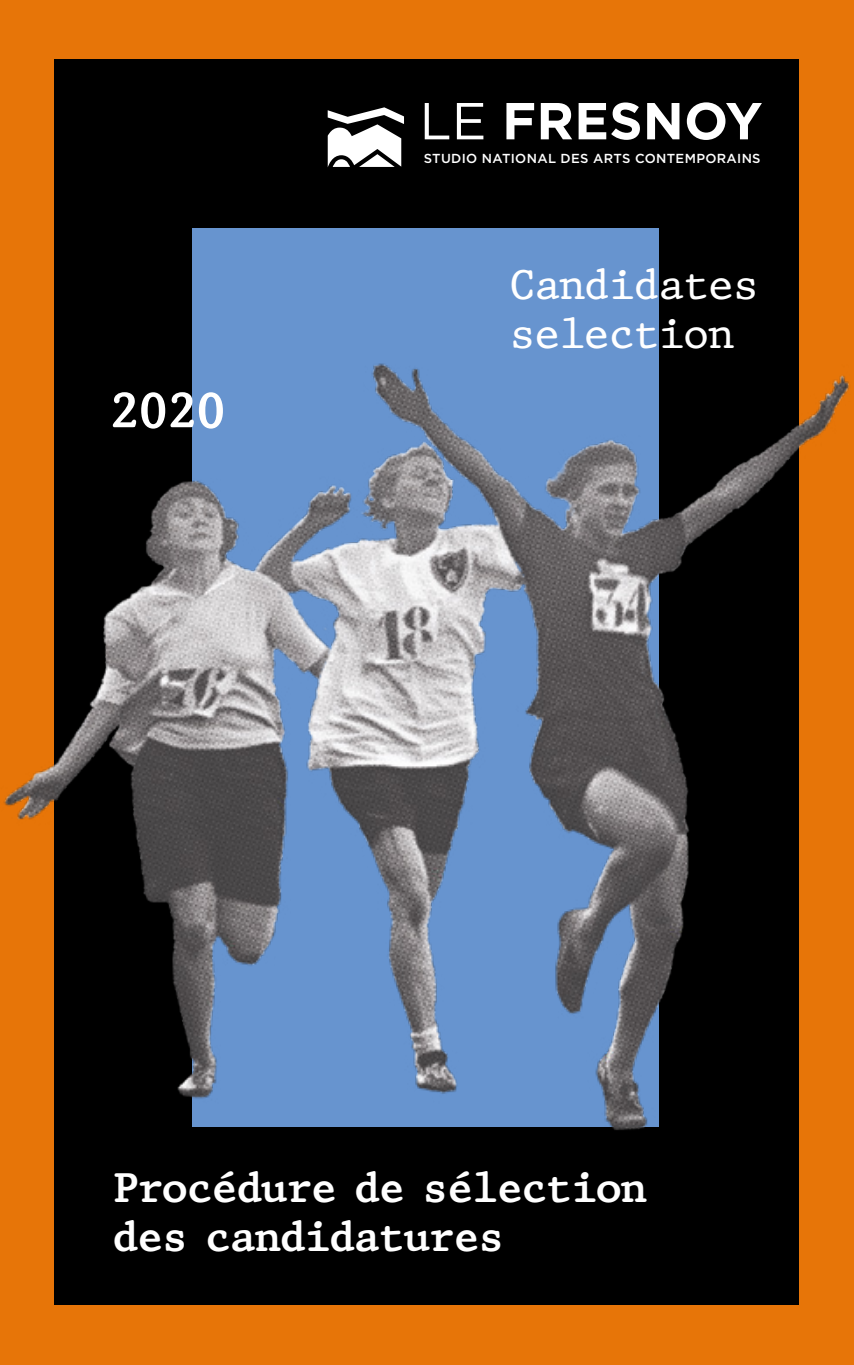
<style>
.page{position:relative;width:854px;height:1365px;background:#fff}
.page>*{position:absolute;margin:0;border:0;box-sizing:border-box;transform-origin:0 0}
.t1{font:700 51.8px "Gotham";letter-spacing:.005em;color:#fff}
.t2{font:700 50.4px "Prestige 12 Pitch BT";color:#fff}
.t3{font:700 43.4px/48.1px "Prestige 12 Pitch BT";letter-spacing:-.03em;color:#fff}
.t4{font:43.4px/48.1px "Prestige 12 Pitch BT";letter-spacing:-.03em;color:#fff}
.t5{font:500 13.12px "Gotham";letter-spacing:.025em;color:#fff}
.s1{font-weight:400}
</style>
<div class="page">
<img style="left:0;top:0;width:853px;height:1364px">
<svg style="left:327px;top:107px;width:77px;height:60px"></svg>
<p class="t1" style="left:419px;top:91px;width:344px"><span class="s1">LE</span> FRESNOY</p>
<p class="t5" style="left:423px;top:150px;width:338px">STUDIO NATIONAL DES ARTS CONTEMPORAINS</p>
<p class="t2" style="left:109px;top:379px;width:118px">2020</p>
<p class="t4" style="left:509px;top:261px;width:251px">Candidates selection</p>
<p class="t3" style="left:112px;top:1164px;width:535px">Procédure de sélection des candidatures</p>
</div>
